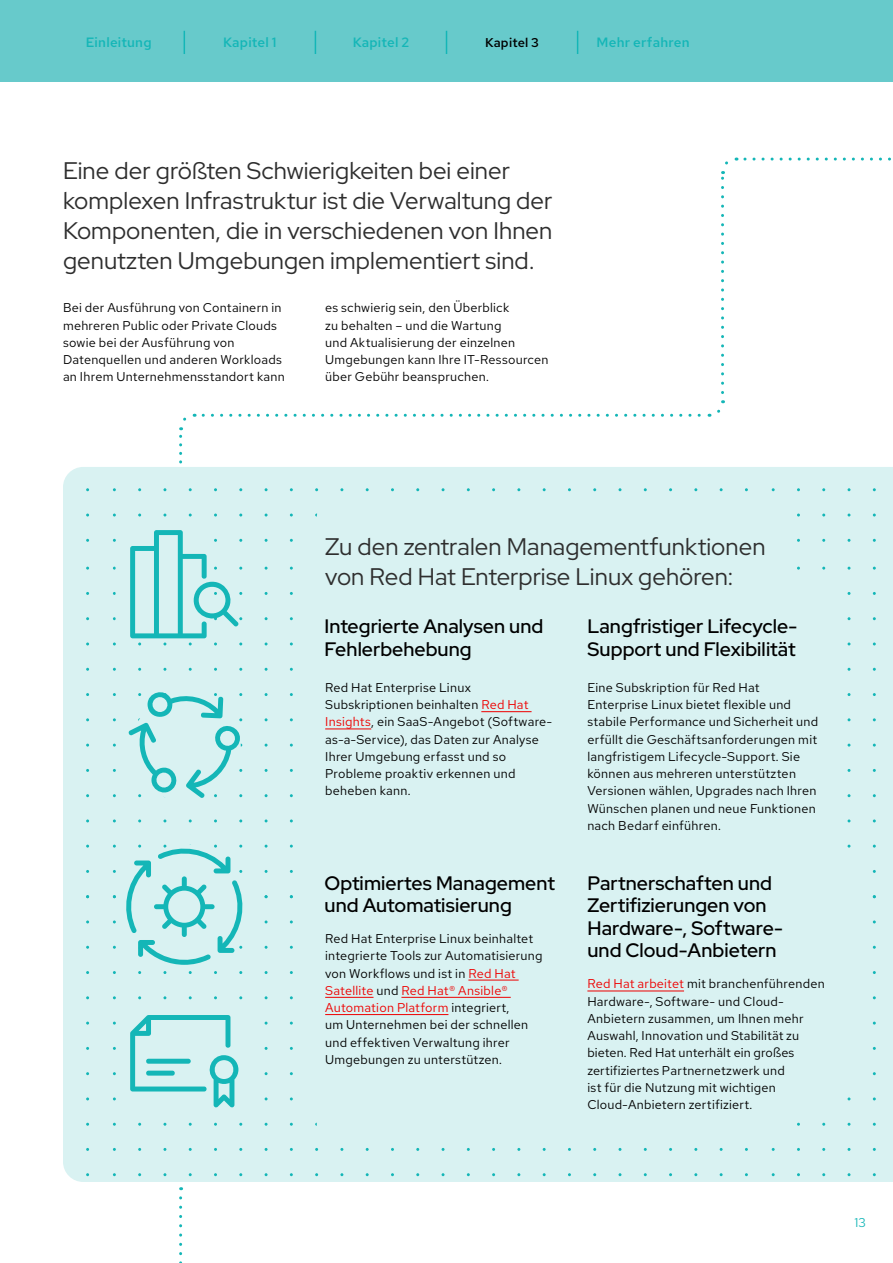
<style>
.page{position:relative;width:893px;height:1263px;background:#fff}
.page>*{position:absolute;margin:0;border:0;box-sizing:border-box;transform-origin:0 0}
.t1{font:24px/30px "Red Hat Display";color:#2e2e2e}
.t2{font:500 19.5px/22.5px "Red Hat Display";letter-spacing:.005em;color:#000}
.t3{font:500 13.5px "Red Hat Text";letter-spacing:.015em;color:#14b6b7}
.t4{font:12.75px/17.2px "Red Hat Text";letter-spacing:.02em;color:#000}
.t5{font:500 12.75px "Red Hat Text";letter-spacing:.015em;color:#000}
.t6{font:12.75px "Red Hat Text";color:#14b6b7}
.s1{color:#e00}
</style>
<div class="page">
<svg style="left:203px;top:414px;width:498px;height:3px"></svg>
<svg style="left:745px;top:158px;width:146px;height:3px"></svg>
<svg style="left:179px;top:413px;width:16px;height:51px"></svg>
<svg style="left:709px;top:400px;width:16px;height:17px"></svg>
<svg style="left:721px;top:157px;width:16px;height:236px"></svg>
<div style="left:63px;top:467px;width:830px;height:715px;background:#d9f2f2"></div>
<div style="left:116px;top:529px;width:98px;height:113px;background:#d9f2f2;border-radius:20px"></div>
<div style="left:317px;top:497px;width:462px;height:649px;background:#d9f2f2;border-radius:20px"></div>
<div style="left:300px;top:530px;width:462px;height:583px;background:#d9f2f2;border-radius:20px"></div>
<div style="left:357px;top:865px;width:501px;height:226px;background:#d9f2f2;border-radius:20px"></div>
<div style="left:779px;top:590px;width:51px;height:524px;background:#d9f2f2"></div>
<div style="left:0;top:0;width:893px;height:81px;background:#67cacb"></div>
<svg style="left:184px;top:31px;width:1px;height:23px"></svg>
<svg style="left:315px;top:31px;width:1px;height:23px"></svg>
<svg style="left:446px;top:31px;width:1px;height:23px"></svg>
<svg style="left:577px;top:31px;width:1px;height:23px"></svg>
<hr style="left:481px;top:711px;width:51px;height:1px;background:#e00">
<hr style="left:325px;top:728px;width:46px;height:1px;background:#e00">
<hr style="left:587px;top:990px;width:97px;height:1px;background:#e00">
<hr style="left:468px;top:980px;width:51px;height:1px;background:#e00">
<hr style="left:325px;top:997px;width:48px;height:1px;background:#e00">
<hr style="left:401px;top:997px;width:110px;height:1px;background:#e00">
<hr style="left:325px;top:1014px;width:123px;height:1px;background:#e00">
<svg style="left:127px;top:687px;width:115px;height:112px;background:#b6e7e7"></svg>
<svg style="left:130px;top:530px;width:112px;height:115px"></svg>
<svg style="left:113px;top:844px;width:134px;height:121px;background:#b5e7e7"></svg>
<svg style="left:126px;top:1012px;width:121px;height:95px;background:#aee5e5"></svg>
<svg style="left:179px;top:1198px;width:3px;height:65px"></svg>
<p class="t3" style="left:86px;top:34px;width:67px">Einleitung</p>
<p class="t3" style="left:223px;top:34px;width:55px">Kapitel 1</p>
<p class="t3" style="left:353px;top:34px;width:58px">Kapitel 2</p>
<p class="t5" style="left:485px;top:34px;width:56px">Kapitel 3</p>
<p class="t3" style="left:597px;top:34px;width:95px">Mehr erfahren</p>
<h1 class="t1" style="left:63px;top:155px;width:491px">Eine der größten Schwierigkeiten bei einer komplexen Infrastruktur ist die Verwaltung der Komponenten, die in verschiedenen von Ihnen genutzten Umgebungen implementiert sind.</h1>
<p class="t4" style="left:63px;top:299px;width:223px">Bei der Ausführung von Containern in mehreren Public oder Private Clouds sowie bei der Ausführung von Datenquellen und anderen Workloads an Ihrem Unternehmensstandort kann</p>
<p class="t4" style="left:325px;top:299px;width:225px">es schwierig sein, den Überblick<br>zu behalten – und die Wartung<br>und Aktualisierung der einzelnen<br>Umgebungen kann Ihre IT-Ressourcen über Gebühr beanspruchen.</p>
<h1 class="t1" style="left:325px;top:531px;width:442px">Zu den zentralen Managementfunktionen von Red Hat Enterprise Linux gehören:</h1>
<h2 class="t2" style="left:324px;top:615px;width:220px">Integrierte Analysen und<br>Fehlerbehebung</h2>
<h2 class="t2" style="left:587px;top:615px;width:211px">Langfristiger Lifecycle-<br>Support und Flexibilität</h2>
<p class="t4" style="left:325px;top:679px;width:229px">Red Hat Enterprise Linux<br>Subskriptionen beinhalten <span class="s1">Red Hat<br>Insights</span>, ein SaaS-Angebot (Software&shy;as-a-Service), das Daten zur Analyse<br>Ihrer Umgebung erfasst und so<br>Probleme proaktiv erkennen und beheben kann.</p>
<p class="t4" style="left:587px;top:679px;width:232px">Eine Subskription für Red Hat Enterprise Linux bietet flexible und stabile Performance und Sicherheit und erfüllt die Geschäftsanforderungen mit langfristigem Lifecycle-Support. Sie können aus mehreren unterstützten Versionen wählen, Upgrades nach Ihren Wünschen planen und neue Funktionen nach Bedarf einführen.</p>
<h2 class="t2" style="left:324px;top:871px;width:232px">Optimiertes Management und Automatisierung</h2>
<p class="t4" style="left:325px;top:930px;width:219px">Red Hat Enterprise Linux beinhaltet integrierte Tools zur Automatisierung von Workflows und ist in <span class="s1">Red Hat Satellite</span> und <span class="s1">Red Hat® Ansible® Automation Platform</span> integriert,<br>um Unternehmen bei der schnellen und effektiven Verwaltung ihrer Umgebungen zu unterstützen.</p>
<h2 class="t2" style="left:587px;top:871px;width:197px">Partnerschaften und<br>Zertifizierungen von<br>Hardware-, Software&shy;und Cloud-Anbietern</h2>
<p class="t4" style="left:587px;top:975px;width:239px"><span class="s1">Red Hat arbeitet</span> mit branchenführenden Hardware-, Software- und Cloud-Anbietern zusammen, um Ihnen mehr Auswahl, Innovation und Stabilität zu bieten. Red Hat unterhält ein großes zertifiziertes Partnernetzwerk und<br>ist für die Nutzung mit wichtigen Cloud-Anbietern zertifiziert.</p>
<p class="t6" style="left:855px;top:1214px;width:13px">13</p>
</div>
